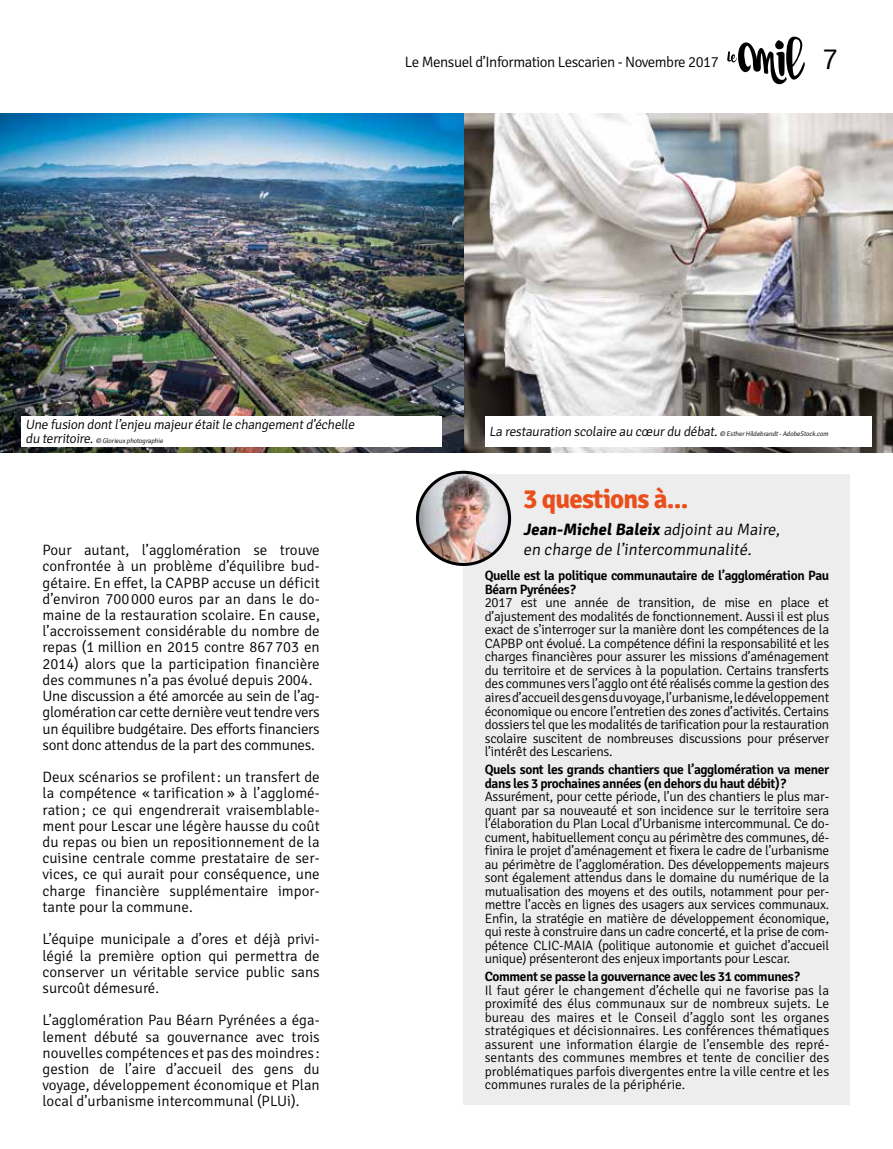
<style>
.page{position:relative;width:893px;height:1149px;background:#fff}
.page>*{position:absolute;margin:0;border:0;box-sizing:border-box;transform-origin:0 0}
.t1{font:300 30px "Signika";color:#000}
.t2{font:700 27px "Signika";letter-spacing:-.03em;color:#e94e1b}
.t3{font:300 16.5px/19.8px "Signika";color:#000}
.t4{font:300 15px/16.2px "Signika";color:#000;text-align:justify}
.t5{font:300 15px "Signika";letter-spacing:-.03em;color:#000}
.t6{font:300 13.5px/13.5px "Signika";letter-spacing:-.02em;color:#000;text-align:justify}
.t7{font:600 13.5px/13.5px "Signika";letter-spacing:-.03em;color:#000}
.t8{font:300 6.75px "Signika";color:#000}
.s1{font-size:13.5px}
.s2{font-size:6.75px}
.s3{font-weight:700}
</style>
<div class="page">
<div style="left:463px;top:474px;width:387px;height:631px;background:#ededed"></div>
<img style="left:463px;top:113px;width:430px;height:339px">
<img style="left:0;top:113px;width:463px;height:339px">
<div style="left:21px;top:416px;width:421px;height:30px;background:#fff"></div>
<div style="left:485px;top:416px;width:387px;height:30px;background:#fff"></div>
<svg style="left:727px;top:37px;width:78px;height:47px"></svg>
<img style="left:417px;top:472px;width:93px;height:92px;border-radius:46px">
<div style="left:416px;top:470px;width:95px;height:96px;border:3px solid #000;border-radius:50%"></div>
<p class="t5" style="left:405px;top:54px;width:315px">Le Mensuel d’Information Lescarien - Novembre 2017</p>
<h1 class="t1" style="left:822px;top:43px;width:17px">7</h1>
<p class="t6" style="left:26px;top:418px;width:333px">Une fusion dontl’enjeu majeur étaitle changementd’échelle</p>
<p class="t8" style="left:26px;top:436px;width:140px"><span class="s1">du territoire.</span>© Glorieux photographie</p>
<p class="t4" style="left:43px;top:542px;width:279px;text-align:left">Pour autant, l’agglomération se trouve confrontée à un problème d’équilibre bud&shy;gétaire. En effet, la CAPBP accuse un déficit d’environ 700000 euros par an dans le do&shy;maine de la restauration scolaire. En cause, l’accroissement considérable du nombre de repas (1 million en 2015 contre 867703 en 2014) alors que la participation financière des communes n’a pas évolué depuis 2004.<br>Une discussion a été amorcée au sein de l’ag&shy;glomération car cette dernière veut tendre vers un équilibre budgétaire. Des efforts financiers sont donc attendus de la part des communes.</p>
<p class="t4" style="left:43px;top:769px;width:279px">Deux scénarios se profilent: un transfert de la compétence « tarification » à l’agglomé&shy;ration; ce qui engendrerait vraisemblable&shy;ment pour Lescar une légère hausse du coût du repas ou bien un repositionnement de la cuisine centrale comme prestataire de ser&shy;vices, ce qui aurait pour conséquence, une charge financière supplémentaire impor&shy;tante pour la commune.</p>
<p class="t4" style="left:43px;top:931px;width:279px">L’équipe municipale a d’ores et déjà privi&shy;légié la première option qui permettra de conserver un véritable service public sans surcoût démesuré.</p>
<p class="t4" style="left:43px;top:1012px;width:279px">L’agglomération Pau Béarn Pyrénées a éga&shy;lement débuté sa gouvernance avec trois nouvelles compétences et pas des moindres : gestion de l’aire d’accueil des gens du voyage, développement économique et Plan local d’urbanisme intercommunal (PLUi).</p>
<p class="t6" style="left:489px;top:425px;width:342px">La restauration scolaire au cœur du débat.<span class="s2">© Esther Hildebrandt-AdobeStock.com</span></p>
<h2 class="t2" style="left:523px;top:482px;width:167px">3 questions à...</h2>
<p class="t3" style="left:523px;top:519px;width:261px"><span class="s3">Jean-MichelBaleix</span> adjoint au Maire, en charge de l’intercommunalité.</p>
<p class="t7" style="left:485px;top:569px;width:346px">Quelle est la politique communautaire de l’agglomération Pau<br>Béarn Pyrénées?</p>
<p class="t6" style="left:485px;top:596px;width:346px">2017 est une année de transition, de mise en place et d’ajustement des modalités de fonctionnement. Aussi il est plus exact de s’interroger sur la manière dont les compétences de la CAPBP ont évolué. La compétence défini la responsabilité et les charges financières pour assurer les missions d’aménagement du territoire et de services à la population. Certains transferts des communes vers l’agglo ont été réalisés comme la gestion des aires d’accueil des gens du voyage, l’urbanisme, le développement économique ou encore l’entretien des zones d’activités. Certains dossiers tel que les modalités de tarification pour la restauration scolaire suscitent de nombreuses discussions pour préserver l’intérêt des Lescariens.</p>
<p class="t7" style="left:485px;top:762px;width:346px">Quels sont les grands chantiers que l’agglomération va mener dans les 3 prochaines années (en dehors du haut débit)?</p>
<p class="t6" style="left:485px;top:789px;width:346px">Assurément, pour cette période, l’un des chantiers le plus mar&shy;quant par sa nouveauté et son incidence sur le territoire sera l’élaboration du Plan Local d’Urbanisme intercommunal. Ce do&shy;cument, habituellement conçu au périmètre des communes, dé&shy;finira le projet d’aménagement et fixera le cadre de l’urbanisme au périmètre de l’agglomération. Des développements majeurs sont également attendus dans le domaine du numérique de la mutualisation des moyens et des outils, notamment pour per&shy;mettre l’accès en lignes des usagers aux services communaux.<br>Enfin, la stratégie en matière de développement économique, qui reste à construire dans un cadre concerté, et la prise de com&shy;pétence CLIC-MAIA (politique autonomie et guichet d’accueil unique) présenteront des enjeux importants pour Lescar.</p>
<p class="t7" style="left:485px;top:969px;width:317px">Comment se passe la gouvernance avec les 31 communes?</p>
<p class="t6" style="left:485px;top:983px;width:346px">Il faut gérer le changement d’échelle qui ne favorise pas la proximité des élus communaux sur de nombreux sujets. Le bureau des maires et le Conseil d’agglo sont les organes stratégiques et décisionnaires. Les conférences thématiques assurent une information élargie de l’ensemble des repré&shy;sentants des communes membres et tente de concilier des problématiques parfois divergentes entre la ville centre et les communes rurales de la périphérie.</p>
</div>
